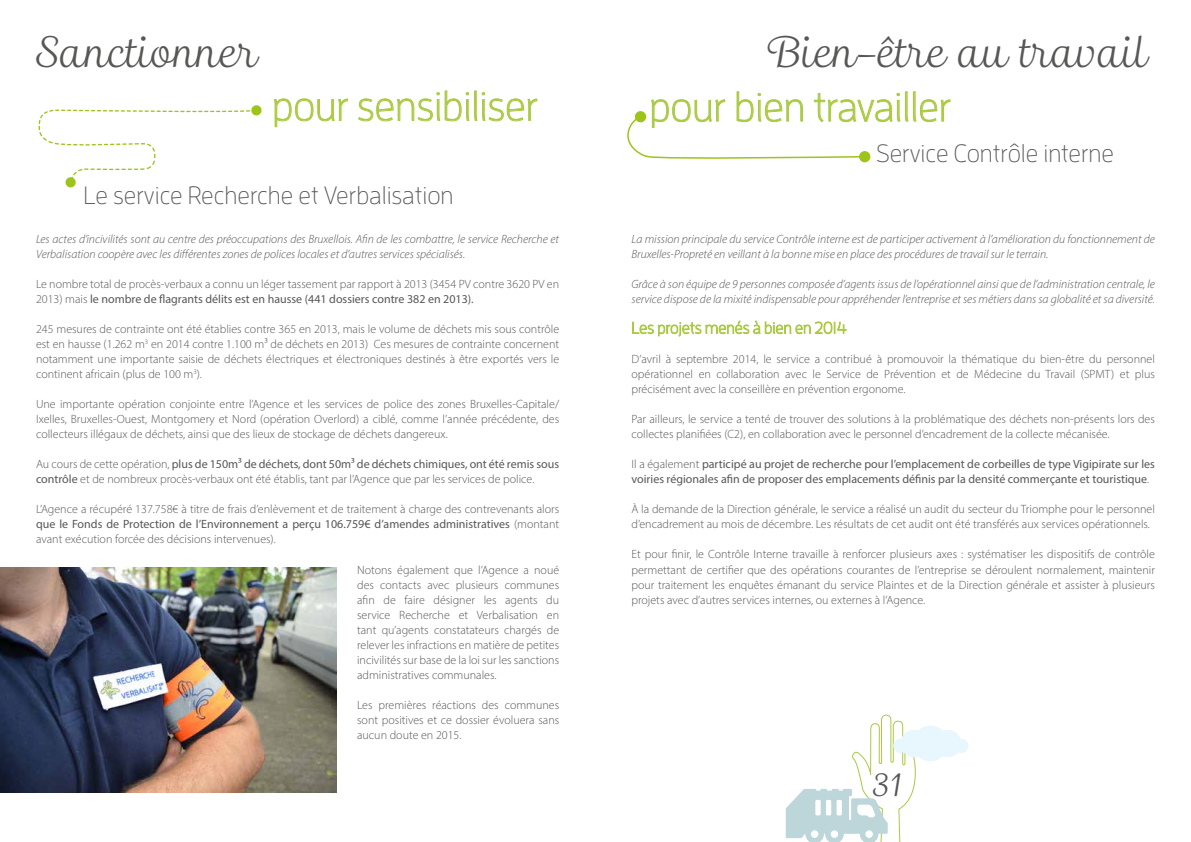
<style>
.page{position:relative;width:1191px;height:842px;background:#fff}
.page>*{position:absolute;margin:0;border:0;box-sizing:border-box;transform-origin:0 0}
.t1{font:300 41px "Enzo OT";color:#aaca41}
.t2{font:41px "Madre Script";color:#575756}
.t3{font:30px "Madre Script";color:#575756}
.t4{font:300 25px "Enzo OT";color:#575756}
.t5{font:300 16px "Enzo OT";color:#aaca41}
.t6{font:300 12px/15px "Myriad Pro";color:#575756;text-align:justify}
.t7{font:italic 300 12px/15px "Myriad Pro";color:#575756}
.t8{font:12px/15px "Myriad Pro";color:#575756}
.s1{font-weight:400}
.s2{font-weight:300}
</style>
<div class="page">
<svg style="left:274px;top:98px;width:74px;height:29px"></svg>
<svg style="left:358px;top:90px;width:179px;height:31px"></svg>
<svg style="left:65px;top:177px;width:11px;height:11px"></svg>
<svg style="left:38px;top:105px;width:224px;height:79px"></svg>
<img style="left:0;top:567px;width:336px;height:226px">
<svg style="left:632px;top:321px;width:214px;height:16px"></svg>
<div style="left:859px;top:151px;width:11px;height:11px;background:#9dc41a;border-radius:50%"></div>
<svg style="left:627px;top:91px;width:323px;height:69px"></svg>
<div style="left:912px;top:726px;width:36px;height:35px;background:#e8f6fe;border-radius:50%"></div>
<div style="left:934px;top:730px;width:27px;height:27px;background:#e8f6fe;border-radius:50%"></div>
<div style="left:954px;top:739px;width:14px;height:14px;background:#e8f6fe;border-radius:50%"></div>
<svg style="left:785px;top:714px;width:133px;height:128px"></svg>
<div style="left:811px;top:831px;width:7px;height:6px;background:#fff;border-radius:50%"></div>
<div style="left:811px;top:830px;width:7px;height:8px;border:1px solid #fff;border-radius:50%"></div>
<h1 class="t2" style="left:36px;top:29px;width:223px">Sanctionner</h1>
<h1 class="t2" style="left:767px;top:29px;width:382px">Bien-être au travail</h1>
<h1 class="t1" style="left:272px;top:82px;width:267px">pour sensibiliser</h1>
<h1 class="t1" style="left:649px;top:82px;width:303px">pour bien travailler</h1>
<h3 class="t4" style="left:876px;top:138px;width:240px">Service Contrôle interne</h3>
<h3 class="t4" style="left:84px;top:180px;width:371px">Le service Recherche et Verbalisation</h3>
<p class="t7" style="left:36px;top:232px;width:524px">Les actes d’incivilités sont au centre des préoccupations des Bruxellois. Afin de les combattre, le service Recherche et<br>Verbalisation coopère avec les différentes zones de polices locales et d’autres services spécialisés.</p>
<p class="t6" style="left:36px;top:277px;width:524px">Le nombre total de procès-verbaux a connu un léger tassement par rapport à 2013 (3454 PV contre 3620 PV en<br>2013) mais <span class="s1">le nombre de flagrants délits est en hausse (441 dossiers contre 382 en 2013).</span></p>
<p class="t6" style="left:36px;top:322px;width:525px">245 mesures de contrainte ont été établies contre 365 en 2013, mais le volume de déchets mis sous contrôle est en hausse (1.262 m<sup>3</sup> en 2014 contre 1.100 m³ de déchets en 2013) Ces mesures de contrainte concernent notamment une importante saisie de déchets électriques et électroniques destinés à être exportés vers le continent africain (plus de 100 m<sup>3</sup>).</p>
<p class="t6" style="left:36px;top:397px;width:525px">Une importante opération conjointe entre l’Agence et les services de police des zones Bruxelles-Capitale/ Ixelles, Bruxelles-Ouest, Montgomery et Nord (opération Overlord) a ciblé, comme l’année précédente, des collecteurs illégaux de déchets, ainsi que des lieux de stockage de déchets dangereux.</p>
<p class="t6" style="left:36px;top:457px;width:524px">Au cours de cette opération, <span class="s1">plus de 150m³ de déchets, dont 50m³ de déchets chimiques, ont été remis sous contrôle</span> et de nombreux procès-verbaux ont été établis, tant par l’Agence que par les services de police.</p>
<p class="t6" style="left:36px;top:502px;width:525px">L’Agence a récupéré 137.758€ à titre de frais d’enlèvement et de traitement à charge des contrevenants alors <span class="s1">que le Fonds de Protection de l’Environnement a perçu 106.759€ d’amendes administratives</span> (montant avant exécution forcée des décisions intervenues).</p>
<p class="t6" style="left:357px;top:562px;width:204px">Notons également que l’Agence a noué des contacts avec plusieurs communes afin de faire désigner les agents du service Recherche et Verbalisation en tant qu’agents constatateurs chargés de relever les infractions en matière de petites incivilités sur base de la loi sur les sanctions administratives communales.</p>
<p class="t6" style="left:357px;top:697px;width:204px">Les premières réactions des communes sont positives et ce dossier évoluera sans aucun doute en 2015.</p>
<p class="t7" style="left:631px;top:232px;width:525px">La mission principale du service Contrôle interne est de participer activement à l’amélioration du fonctionnement de<br>Bruxelles-Propreté en veillant à la bonne mise en place des procédures de travail sur le terrain.</p>
<p class="t7" style="left:631px;top:277px;width:525px">Grâce à son équipe de 9 personnes composée d’agents issus de l’opérationnel ainsi que de l’administration centrale, le service dispose de la mixité indispensable pour appréhender l’entreprise et ses métiers dans sa globalité et sa diversité.</p>
<h3 class="t5" style="left:631px;top:318px;width:217px">Les projets menés à bien en 2014</h3>
<p class="t6" style="left:631px;top:352px;width:525px">D’avril à septembre 2014, le service a contribué à promouvoir la thématique du bien-être du personnel opérationnel en collaboration avec le Service de Prévention et de Médecine du Travail (SPMT) et plus précisément avec la conseillère en prévention ergonome.</p>
<p class="t6" style="left:631px;top:412px;width:525px">Par ailleurs, le service a tenté de trouver des solutions à la problématique des déchets non-présents lors des collectes planifiées (C2), en collaboration avec le personnel d’encadrement de la collecte mécanisée.</p>
<p class="t8" style="left:631px;top:457px;width:525px"><span class="s2">Il a également</span> participé au projet de recherche pour l’emplacement de corbeilles de type Vigipirate sur les voiries régionales afin de proposer des emplacements définis par la densité commerçante et touristique<span class="s2">.</span></p>
<p class="t6" style="left:631px;top:502px;width:525px">À la demande de la Direction générale, le service a réalisé un audit du secteur du Triomphe pour le personnel d’encadrement au mois de décembre. Les résultats de cet audit ont été transférés aux services opérationnels.</p>
<p class="t6" style="left:631px;top:547px;width:525px">Et pour finir, le Contrôle Interne travaille à renforcer plusieurs axes : systématiser les dispositifs de contrôle permettant de certifier que des opérations courantes de l’entreprise se déroulent normalement, maintenir pour traitement les enquêtes émanant du service Plaintes et de la Direction générale et assister à plusieurs projets avec d’autres services internes, ou externes à l’Agence.</p>
<h2 class="t3" style="left:871px;top:768px;width:33px">31</h2>
</div>
